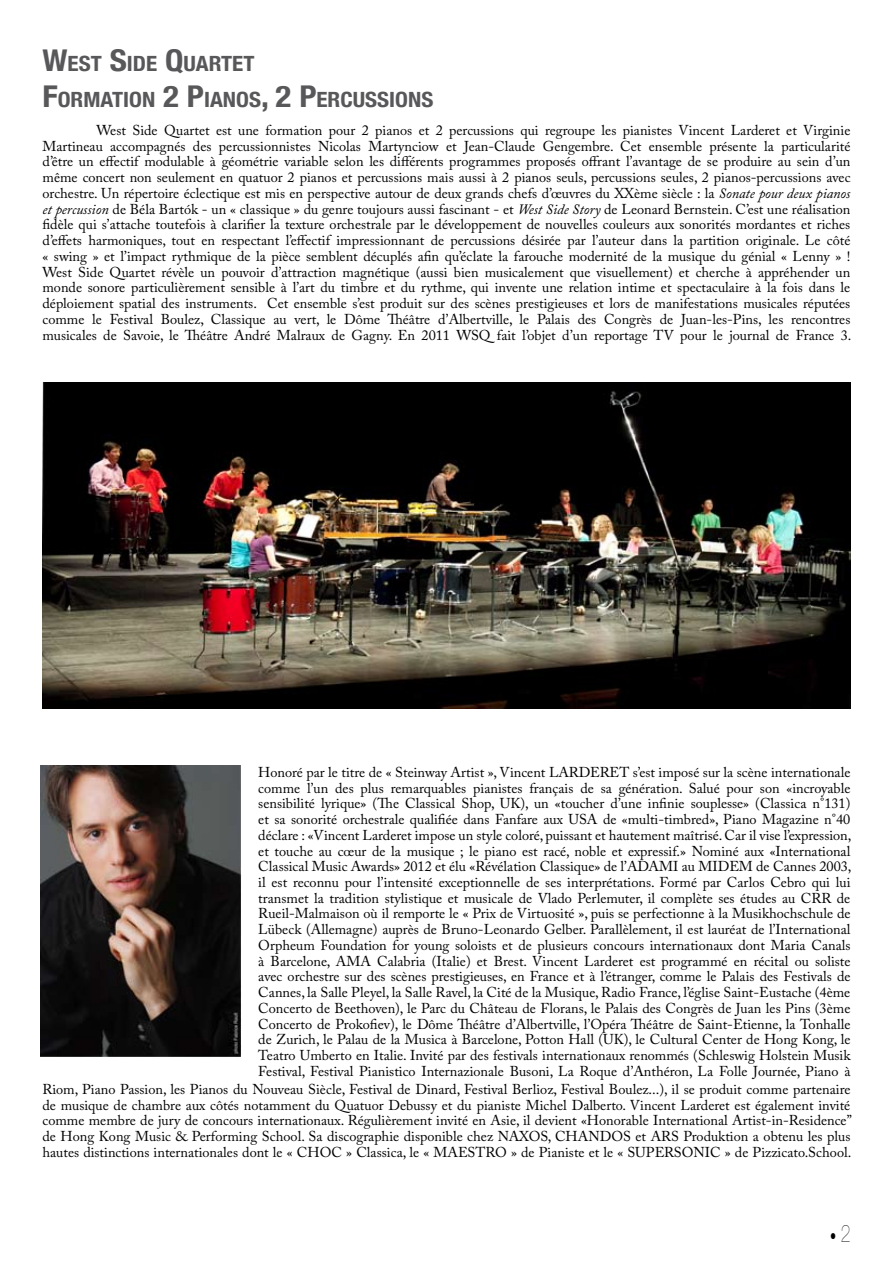
<style>
.page{position:relative;width:893px;height:1263px;background:#fff}
.page>*{position:absolute;margin:0;border:0;box-sizing:border-box;transform-origin:0 0}
.t1{font:700 condensed 21px/36px "Helvetica Neue";color:#58585a;scale:1.1 1}
.t2{font:200 16.8px "Helvetica Neue";color:#000;scale:.72 1}
.t3{font:14.25px/15.8px "Adobe Caslon Pro";color:#000;text-align:justify}
.s1{font-size:30px}
.s2{font-style:italic}
.s3{font-size:24.3px}
</style>
<div class="page">
<img style="left:40px;top:765px;width:201px;height:292px">
<img style="left:43px;top:383px;width:807px;height:326px">
<h1 class="t1" style="left:43px;top:46px;width:357px"><span class="s1">W</span>EST <span class="s1">S</span>IDE <span class="s1">Q</span>UARTET<br><span class="s1">F</span>ORMATION <span class="s1">2 P</span>IANOS<span class="s1">, 2 P</span>ERCUSSIONS</h1>
<p class="t3" style="left:43px;top:122px;width:810px;text-indent:54px">West Side Quartet est une formation pour 2 pianos et 2 percussions qui regroupe les pianistes Vincent Larderet et Virginie Martineau accompagnés des percussionnistes Nicolas Martynciow et Jean-Claude Gengembre. Cet ensemble présente la particularité d’être un effectif modulable à géométrie variable selon les différents programmes proposés offrant l’avantage de se produire au sein d’un même concert non seulement en quatuor 2 pianos et percussions mais aussi à 2 pianos seuls, percussions seules, 2 pianos-percussions avec orchestre. Un répertoire éclectique est mis en perspective autour de deux grands chefs d’œuvres du XXème siècle : la <span class="s2">Sonate pour deux pianos et percussion</span> de Béla Bartók - un « classique » du genre toujours aussi fascinant - et <span class="s2">West Side Story</span> de Leonard Bernstein. C’est une réalisation fidèle qui s’attache toutefois à clarifier la texture orchestrale par le développement de nouvelles couleurs aux sonorités mordantes et riches d’effets harmoniques, tout en respectant l’effectif impressionnant de percussions désirée par l’auteur dans la partition originale. Le côté « swing » et l’impact rythmique de la pièce semblent décuplés afin qu’éclate la farouche modernité de la musique du génial « Lenny » !<br>West Side Quartet révèle un pouvoir d’attraction magnétique (aussi bien musicalement que visuellement) et cherche à appréhender un monde sonore particulièrement sensible à l’art du timbre et du rythme, qui invente une relation intime et spectaculaire à la fois dans le déploiement spatial des instruments. Cet ensemble s’est produit sur des scènes prestigieuses et lors de manifestations musicales réputées comme le Festival Boulez, Classique au vert, le Dôme Théâtre d’Albertville, le Palais des Congrès de Juan-les-Pins, les rencontres musicales de Savoie, le Théâtre André Malraux de Gagny. En 2011 WSQ fait l’objet d’un reportage TV pour le journal de France 3.</p>
<p class="t3" style="left:258px;top:764px;width:595px">Honoré par le titre de « Steinway Artist », Vincent LARDERET s’est imposé sur la scène internationale comme l’un des plus remarquables pianistes français de sa génération. Salué pour son «incroyable sensibilité lyrique» (The Classical Shop, UK), un «toucher d’une infinie souplesse» (Classica n°131) et sa sonorité orchestrale qualifiée dans Fanfare aux USA de «multi-timbred», Piano Magazine n°40 déclare : «Vincent Larderet impose un style coloré, puissant et hautement maîtrisé. Car il vise l’expression, et touche au cœur de la musique ; le piano est racé, noble et expressif.» Nominé aux «International Classical Music Awards» 2012 et élu «Révélation Classique» de l’ADAMI au MIDEM de Cannes 2003, il est reconnu pour l’intensité exceptionnelle de ses interprétations. Formé par Carlos Cebro qui lui transmet la tradition stylistique et musicale de Vlado Perlemuter, il complète ses études au CRR de Rueil-Malmaison où il remporte le « Prix de Virtuosité », puis se perfectionne à la Musikhochschule de Lübeck (Allemagne) auprès de Bruno-Leonardo Gelber. Parallèlement, il est lauréat de l’International Orpheum Foundation for young soloists et de plusieurs concours internationaux dont Maria Canals à Barcelone, AMA Calabria (Italie) et Brest. Vincent Larderet est programmé en récital ou soliste avec orchestre sur des scènes prestigieuses, en France et à l’étranger, comme le Palais des Festivals de Cannes, la Salle Pleyel, la Salle Ravel, la Cité de la Musique, Radio France, l’église Saint-Eustache (4ème Concerto de Beethoven), le Parc du Château de Florans, le Palais des Congrès de Juan les Pins (3ème Concerto de Prokofiev), le Dôme Théâtre d’Albertville, l’Opéra Théâtre de Saint-Etienne, la Tonhalle de Zurich, le Palau de la Musica à Barcelone, Potton Hall (UK), le Cultural Center de Hong Kong, le Teatro Umberto en Italie. Invité par des festivals internationaux renommés (Schleswig Holstein Musik Festival, Festival Pianistico Internazionale Busoni, La Roque d’Anthéron, La Folle Journée, Piano à</p>
<p class="t3" style="left:43px;top:1081px;width:811px">Riom, Piano Passion, les Pianos du Nouveau Siècle, Festival de Dinard, Festival Berlioz, Festival Boulez...), il se produit comme partenaire de musique de chambre aux côtés notamment du Quatuor Debussy et du pianiste Michel Dalberto. Vincent Larderet est également invité comme membre de jury de concours internationaux. Régulièrement invité en Asie, il devient «Honorable International Artist-in-Residence” de Hong Kong Music &amp; Performing School. Sa discographie disponible chez NAXOS, CHANDOS et ARS Produktion a obtenu les plus hautes distinctions internationales dont le « CHOC » Classica, le « MAESTRO » de Pianiste et le « SUPERSONIC » de Pizzicato.School.</p>
<p class="t2" style="left:830px;top:1226px;width:30px">• <span class="s3">2</span></p>
</div>
